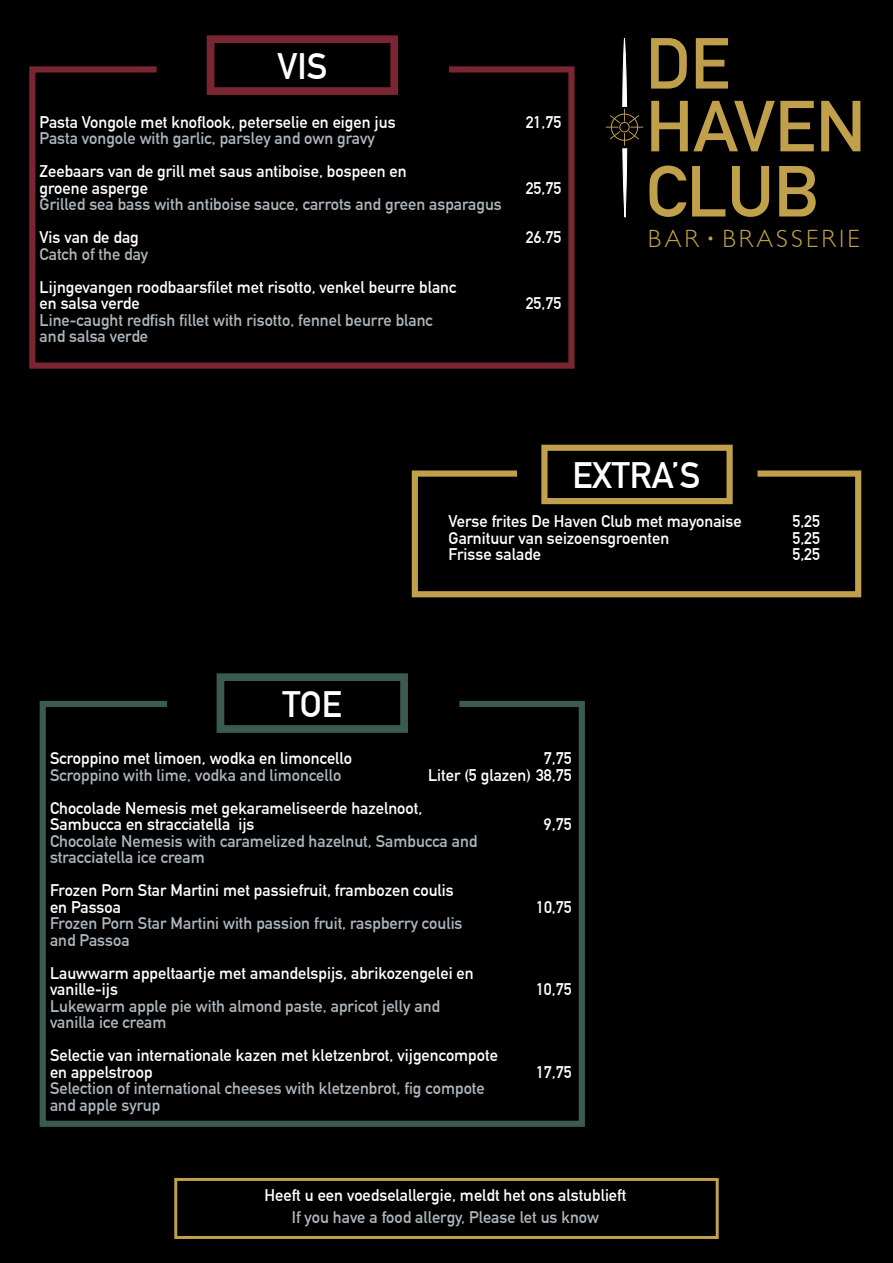
<style>
.page{position:relative;width:893px;height:1263px;background:#000}
.page>*{position:absolute;margin:0;border:0;box-sizing:border-box;transform-origin:0 0}
.t1{font:700 70.95px "DIN Alternate";color:#c1a04c}
.t2{font:700 70.95px "DIN Alternate";color:#bf9f4c}
.t3{font:700 36px "DIN Alternate";color:#fff}
.t4{font:300 25.05px "Gill Sans";letter-spacing:.13em;color:#c1a04c}
.t5{font:700 16.5px/16.5px "DIN Alternate";color:#fff}
.t6{font:700 16.5px/16.5px "DIN Alternate";color:#adb7be}
</style>
<div class="page">
<svg style="left:606px;top:38px;width:37px;height:180px"></svg>
<svg style="left:708px;top:236px;width:4px;height:4px"></svg>
<div style="left:174px;top:1178px;width:545px;height:61px;border:3px solid #c0a04c"></div>
<div style="left:207px;top:35px;width:191px;height:60px;border:8px solid #792632"></div>
<svg style="left:29px;top:63px;width:546px;height:306px"></svg>
<div style="left:541px;top:445px;width:192px;height:59px;border:6px solid #c0a04c"></div>
<svg style="left:411px;top:467px;width:451px;height:131px"></svg>
<div style="left:217px;top:673px;width:191px;height:60px;border:8px solid #3a5b4e"></div>
<svg style="left:39px;top:698px;width:546px;height:429px"></svg>
<h2 class="t3" style="left:277px;top:39px;width:51px">VIS</h2>
<p class="t5" style="left:40px;top:112px;width:357px">Pasta Vongole met knoflook, peterselie en eigen jus</p>
<p class="t5" style="left:526px;top:112px;width:37px">21,75</p>
<p class="t6" style="left:40px;top:129px;width:337px">Pasta vongole with garlic, parsley and own gravy</p>
<p class="t5" style="left:40px;top:162px;width:369px">Zeebaars van de grill met saus antiboise, bospeen en groene asperge</p>
<p class="t5" style="left:526px;top:178px;width:37px">25,75</p>
<p class="t6" style="left:40px;top:195px;width:464px">Grilled sea bass with antiboise sauce, carrots and green asparagus</p>
<p class="t5" style="left:40px;top:228px;width:101px">Vis van de dag</p>
<p class="t5" style="left:526px;top:228px;width:37px">26.75</p>
<p class="t6" style="left:40px;top:244px;width:110px">Catch of the day</p>
<p class="t5" style="left:40px;top:277px;width:418px">Lijngevangen roodbaarsfilet met risotto, venkel beurre blanc en salsa verde</p>
<p class="t5" style="left:526px;top:294px;width:37px">25,75</p>
<p class="t6" style="left:40px;top:310px;width:395px">Line-caught redfish fillet with risotto, fennel beurre blanc and salsa verde</p>
<h1 class="t2" style="left:646px;top:10px;width:86px">DE</h1>
<h1 class="t1" style="left:646px;top:72px;width:222px">HAVEN</h1>
<h1 class="t1" style="left:646px;top:138px;width:174px">CLUB</h1>
<h3 class="t4" style="left:648px;top:220px;width:213px">BAR BRASSERIE</h3>
<h2 class="t3" style="left:573px;top:448px;width:129px">EXTRA’S</h2>
<p class="t5" style="left:449px;top:512px;width:295px">Verse frites De Haven Club met mayonaise</p>
<p class="t5" style="left:792px;top:512px;width:29px">5,25</p>
<p class="t5" style="left:449px;top:529px;width:222px">Garnituur van seizoensgroenten</p>
<p class="t5" style="left:792px;top:529px;width:29px">5,25</p>
<p class="t5" style="left:449px;top:545px;width:94px">Frisse salade</p>
<p class="t5" style="left:792px;top:545px;width:29px">5,25</p>
<h2 class="t3" style="left:283px;top:677px;width:61px">TOE</h2>
<p class="t5" style="left:50px;top:749px;width:304px">Scroppino met limoen, wodka en limoncello</p>
<p class="t5" style="left:544px;top:749px;width:29px">7,75</p>
<p class="t6" style="left:50px;top:766px;width:293px">Scroppino with lime, vodka and limoncello</p>
<p class="t5" style="left:428px;top:766px;width:145px">Liter (5 glazen) 38,75</p>
<p class="t5" style="left:50px;top:799px;width:374px">Chocolade Nemesis met gekarameliseerde hazelnoot,<br>Sambucca en stracciatella ijs</p>
<p class="t5" style="left:544px;top:815px;width:29px">9,75</p>
<p class="t6" style="left:50px;top:832px;width:429px">Chocolate Nemesis with caramelized hazelnut, Sambucca and stracciatella ice cream</p>
<p class="t5" style="left:50px;top:881px;width:405px">Frozen Porn Star Martini met passiefruit, frambozen coulis en Passoa</p>
<p class="t5" style="left:536px;top:898px;width:37px">10,75</p>
<p class="t6" style="left:50px;top:914px;width:414px">Frozen Porn Star Martini with passion fruit, raspberry coulis and Passoa</p>
<p class="t5" style="left:50px;top:964px;width:425px">Lauwwarm appeltaartje met amandelspijs, abrikozengelei en vanille-ijs</p>
<p class="t6" style="left:50px;top:997px;width:392px">Lukewarm apple pie with almond paste, apricot jelly and vanilla ice cream</p>
<p class="t5" style="left:50px;top:1046px;width:449px">Selectie van internationale kazen met kletzenbrot, vijgencompote en appelstroop</p>
<p class="t6" style="left:50px;top:1079px;width:436px">Selection of international cheeses with kletzenbrot, fig compote and apple syrup</p>
<p class="t5" style="left:536px;top:980px;width:37px">10,75</p>
<p class="t5" style="left:536px;top:1063px;width:37px">17,75</p>
<p class="t5" style="left:265px;top:1186px;width:363px">Heeft u een voedselallergie, meldt het ons alstublieft</p>
<p class="t6" style="left:292px;top:1208px;width:309px">If you have a food allergy, Please let us know</p>
</div>
